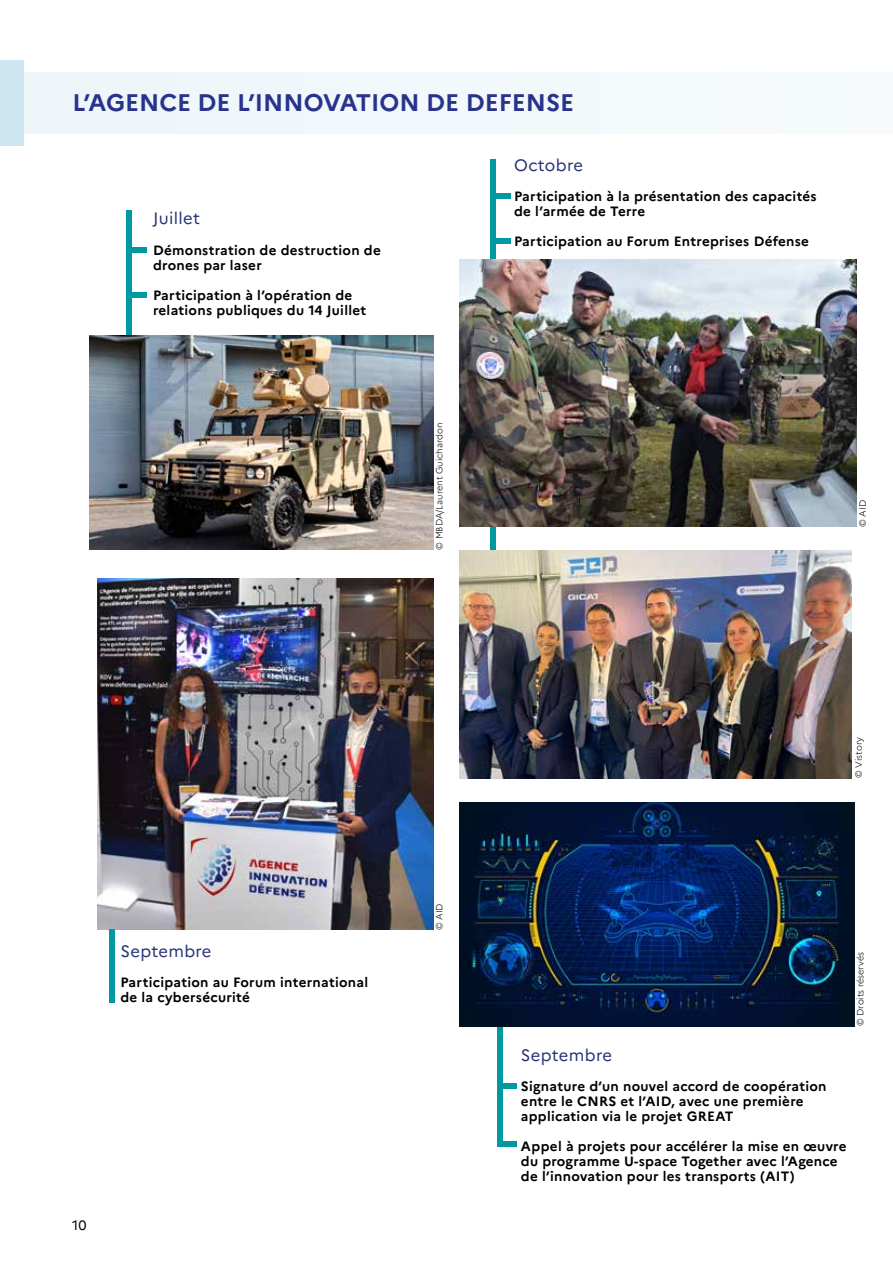
<style>
.page{position:relative;width:893px;height:1263px;background:#fff}
.page>*{position:absolute;margin:0;border:0;box-sizing:border-box;transform-origin:0 0}
.t1{font:700 24px "Marianne";color:#28348b}
.t2{font:16.5px "Marianne";letter-spacing:.02em;color:#273475}
.t3{font:700 13.5px/15px "Marianne";letter-spacing:.02em;color:#000}
.t4{font:13.5px "Marianne";color:#000}
.t5{font:300 9px "Marianne";color:#000}
</style>
<div class="page">
<div style="left:0;top:61px;width:24px;height:85px;background:#cee5f2"></div>
<div style="left:0;top:72px;width:893px;height:62px;background:#f2f8fb"></div>
<div style="left:497px;top:808px;width:6px;height:337px;background:#0099a2"></div>
<div style="left:127px;top:210px;width:5px;height:125px;background:#0099a2"></div>
<img style="left:459px;top:802px;width:396px;height:224px">
<img style="left:98px;top:578px;width:336px;height:352px">
<img style="left:89px;top:335px;width:344px;height:215px">
<div style="left:491px;top:159px;width:5px;height:391px;background:#0099a2"></div>
<div style="left:109px;top:930px;width:5px;height:73px;background:#0099a2"></div>
<div style="left:497px;top:1083px;width:20px;height:5px;background:#0099a2"></div>
<div style="left:497px;top:1142px;width:20px;height:5px;background:#0099a2"></div>
<div style="left:128px;top:248px;width:19px;height:5px;background:#0099a2"></div>
<div style="left:127px;top:293px;width:20px;height:5px;background:#0099a2"></div>
<div style="left:492px;top:194px;width:19px;height:5px;background:#0099a2"></div>
<div style="left:491px;top:239px;width:20px;height:5px;background:#0099a2"></div>
<img style="left:459px;top:259px;width:398px;height:268px">
<img style="left:459px;top:551px;width:393px;height:227px">
<h1 class="t1" style="left:73px;top:84px;width:503px">L’AGENCE DE L’INNOVATION DE DEFENSE</h1>
<p class="t2" style="left:153px;top:205px;width:48px">Juillet</p>
<p class="t3" style="left:153px;top:242px;width:229px">Démonstration de destruction de drones par laser</p>
<p class="t3" style="left:153px;top:287px;width:215px">Participation à l’opération de relations publiques du 14 Juillet</p>
<p class="t5" style="left:432px;top:550px;width:128px;rotate:-90deg">© MBDA/Laurent Guichardon</p>
<p class="t2" style="left:514px;top:152px;width:70px">Octobre</p>
<p class="t3" style="left:514px;top:188px;width:304px">Participation à la présentation des capacités de l’armée de Terre</p>
<p class="t3" style="left:514px;top:233px;width:296px">Participation au Forum Entreprises Défense</p>
<p class="t5" style="left:856px;top:527px;width:28px;rotate:-90deg">© AID</p>
<p class="t2" style="left:120px;top:938px;width:93px">Septembre</p>
<p class="t3" style="left:120px;top:974px;width:249px">Participation au Forum international de la cybersécurité</p>
<p class="t5" style="left:432px;top:930px;width:28px;rotate:-90deg">© AID</p>
<p class="t4" style="left:72px;top:1214px;width:16px">10</p>
<p class="t5" style="left:851px;top:778px;width:42px;rotate:-90deg">© Vistory</p>
<p class="t2" style="left:521px;top:1042px;width:93px">Septembre</p>
<p class="t3" style="left:521px;top:1077px;width:307px">Signature d’un nouvel accord de coopération entre le CNRS et l’AID, avec une première application via le projet GREAT</p>
<p class="t3" style="left:521px;top:1137px;width:327px">Appel à projets pour accélérer la mise en œuvre du programme U-space Together avec l’Agence de l’innovation pour les transports (AIT)</p>
<p class="t5" style="left:853px;top:1026px;width:75px;rotate:-90deg">© Droits réservés</p>
</div>
